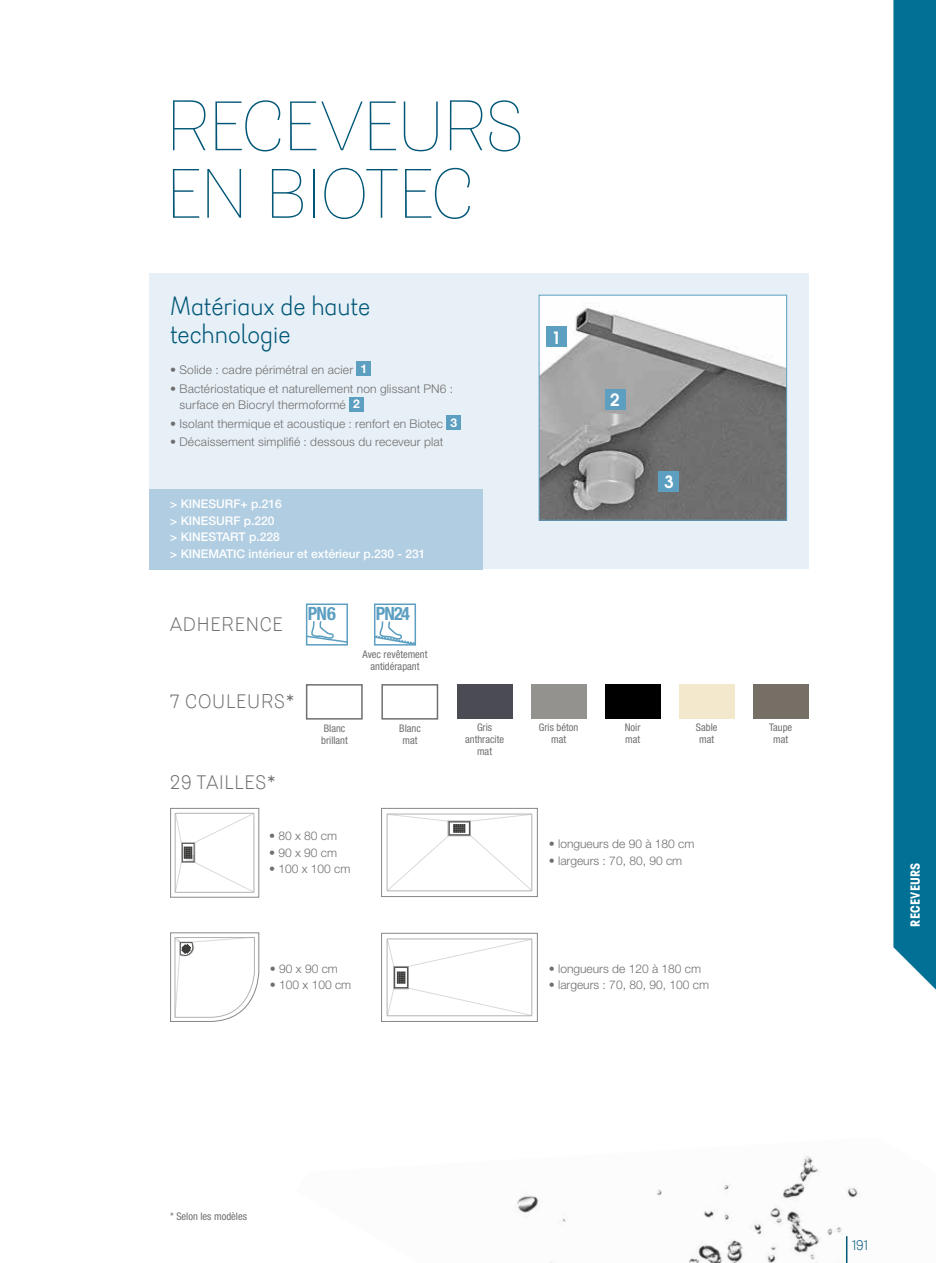
<style>
.page{position:relative;width:936px;height:1263px;background:#fff}
.page>*{position:absolute;margin:0;border:0;box-sizing:border-box;transform-origin:0 0}
.t1{font:200 75px/67.5px "Hogar";letter-spacing:-.015em;color:#005677}
.t2{font:28.5px/28.5px "Hogar";color:#005677}
.t3{font:21px "Hogar";letter-spacing:.04em;color:#706f6f}
.t4{font:700 condensed 18.3px "Helvetica Neue LT Std";letter-spacing:-.04em;color:#5d9fc1}
.t5{font:600 16.8px "Avant Garde";color:#fff}
.t6{font:15px "Hogar";color:#005677}
.t7{font:700 condensed 12.75px "Avant Garde";letter-spacing:.005em;color:#fff}
.t8{font:300 12px/16.5px "Helvetica Neue LT Std";letter-spacing:.01em;color:#706f6f}
.t9{font:500 12px/16.5px "Helvetica Neue LT Std";color:#fff}
.t10{font:condensed 10.5px/12px "Helvetica Neue LT Std";color:#706f6f;text-align:center}
.s1{font-weight:700;color:#fff}
</style>
<div class="page">
<img style="left:517px;top:1156px;width:341px;height:107px">
<div style="left:149px;top:273px;width:659px;height:296px;background:#e7f0f7"></div>
<img style="left:540px;top:297px;width:245px;height:222px">
<div style="left:538px;top:295px;width:249px;height:226px;border:1px solid #5d9fc1"></div>
<div style="left:356px;top:361px;width:15px;height:15px;background:#5d9fc1"></div>
<div style="left:349px;top:397px;width:15px;height:14px;background:#5d9fc1"></div>
<div style="left:446px;top:415px;width:15px;height:15px;background:#5d9fc1"></div>
<div style="left:546px;top:326px;width:21px;height:21px;background:#5d9fc1"></div>
<div style="left:604px;top:389px;width:21px;height:21px;background:#5d9fc1"></div>
<div style="left:658px;top:471px;width:21px;height:21px;background:#5d9fc1"></div>
<div style="left:149px;top:489px;width:334px;height:80px;background:#b0cde1"></div>
<div style="left:605px;top:684px;width:55px;height:34px;background:#000"></div>
<div style="left:531px;top:684px;width:55px;height:34px;background:#93928e"></div>
<div style="left:306px;top:684px;width:56px;height:36px;border:2px solid #706f6f"></div>
<div style="left:381px;top:684px;width:57px;height:36px;border:2px solid #706f6f"></div>
<svg style="left:170px;top:808px;width:89px;height:90px"></svg>
<svg style="left:175px;top:813px;width:79px;height:80px"></svg>
<svg style="left:170px;top:932px;width:89px;height:90px"></svg>
<div style="left:381px;top:808px;width:156px;height:89px;background:linear-gradient(to right,#fff,#fff);border:1px solid #878787"></div>
<svg style="left:386px;top:814px;width:146px;height:77px"></svg>
<div style="left:381px;top:933px;width:156px;height:89px;background:linear-gradient(to right,#fff,#fff);border:1px solid #878787"></div>
<svg style="left:387px;top:938px;width:145px;height:78px"></svg>
<svg style="left:377px;top:621px;width:35px;height:21px"></svg>
<div style="left:374px;top:603px;width:42px;height:42px;border:2px solid #5d9fc1"></div>
<svg style="left:309px;top:621px;width:36px;height:21px"></svg>
<div style="left:306px;top:603px;width:42px;height:42px;border:2px solid #5d9fc1"></div>
<div style="left:457px;top:684px;width:55px;height:34px;background:#4b4c53"></div>
<div style="left:679px;top:684px;width:55px;height:34px;background:#f3e7cc"></div>
<div style="left:753px;top:684px;width:55px;height:34px;background:#766f65"></div>
<hr style="left:845px;top:1236px;width:2px;height:27px;background:#005677">
<div style="left:893px;top:0;width:42px;height:989px;background:#007195"></div>
<h1 class="t1" style="left:166px;top:95px;width:359px">RECEVEURS<br>EN BIOTEC</h1>
<h2 class="t2" style="left:170px;top:292px;width:201px">Matériaux de haute technologie</h2>
<p class="t8" style="left:170px;top:361px;width:198px">• Solide : cadre périmétral en acier <span class="s1">1</span></p>
<p class="t8" style="left:179px;top:380px;width:275px;text-indent:-9px">• Bactériostatique et naturellement non glissant PN6 : surface en Biocryl thermoformé <span class="s1">2</span></p>
<p class="t8" style="left:170px;top:415px;width:288px">• Isolant thermique et acoustique : renfort en Biotec <span class="s1">3</span></p>
<p class="t8" style="left:170px;top:433px;width:275px">• Décaissement simplifié : dessous du receveur plat</p>
<p class="t9" style="left:170px;top:496px;width:257px">&gt; KINESURF+ p.216<br>&gt; KINESURF p.220<br>&gt; KINESTART p.228<br>&gt; KINEMATIC intérieur et extérieur p.230 - 231</p>
<h3 class="t3" style="left:170px;top:612px;width:114px">ADHERENCE</h3>
<h3 class="t4" style="left:308px;top:602px;width:30px">PN6</h3>
<h3 class="t3" style="left:170px;top:689px;width:126px">7 COULEURS*</h3>
<h3 class="t4" style="left:376px;top:602px;width:36px">PN24</h3>
<p class="t10" style="left:362px;top:648px;width:67px">Avec revêtement antidérapant</p>
<h3 class="t5" style="left:552px;top:326px;width:11px">1</h3>
<h3 class="t5" style="left:610px;top:389px;width:11px">2</h3>
<h3 class="t5" style="left:664px;top:471px;width:11px">3</h3>
<h3 class="t3" style="left:170px;top:770px;width:107px">29 TAILLES*</h3>
<p class="t10" style="left:321px;top:722px;width:28px;text-align:left">Blanc brillant</p>
<p class="t10" style="left:399px;top:722px;width:23px">Blanc mat</p>
<p class="t8" style="left:269px;top:827px;width:70px">• 80 x 80 cm</p>
<p class="t8" style="left:269px;top:844px;width:70px">• 90 x 90 cm</p>
<p class="t8" style="left:269px;top:860px;width:83px">• 100 x 100 cm</p>
<p class="t8" style="left:270px;top:960px;width:70px">• 90 x 90 cm</p>
<p class="t8" style="left:270px;top:976px;width:83px">• 100 x 100 cm</p>
<p class="t10" style="left:539px;top:721px;width:41px">Gris béton mat</p>
<p class="t10" style="left:465px;top:721px;width:40px">Gris anthracite mat</p>
<p class="t10" style="left:695px;top:721px;width:23px">Sable mat</p>
<p class="t10" style="left:769px;top:721px;width:25px">Taupe mat</p>
<p class="t10" style="left:624px;top:721px;width:17px;text-align:left">Noir mat</p>
<p class="t8" style="left:548px;top:835px;width:147px">• longueurs de 90 à 180 cm</p>
<p class="t8" style="left:548px;top:852px;width:135px">• largeurs : 70, 80, 90 cm</p>
<p class="t8" style="left:548px;top:960px;width:154px">• longueurs de 120 à 180 cm</p>
<p class="t8" style="left:548px;top:977px;width:162px">• largeurs : 70, 80, 90, 100 cm</p>
<p class="t7" style="left:907px;top:926px;width:65px;rotate:-90deg">RECEVEURS</p>
<p class="t10" style="left:170px;top:1210px;width:78px">* Selon les modèles</p>
<p class="t6" style="left:852px;top:1237px;width:18px">191</p>
</div>
